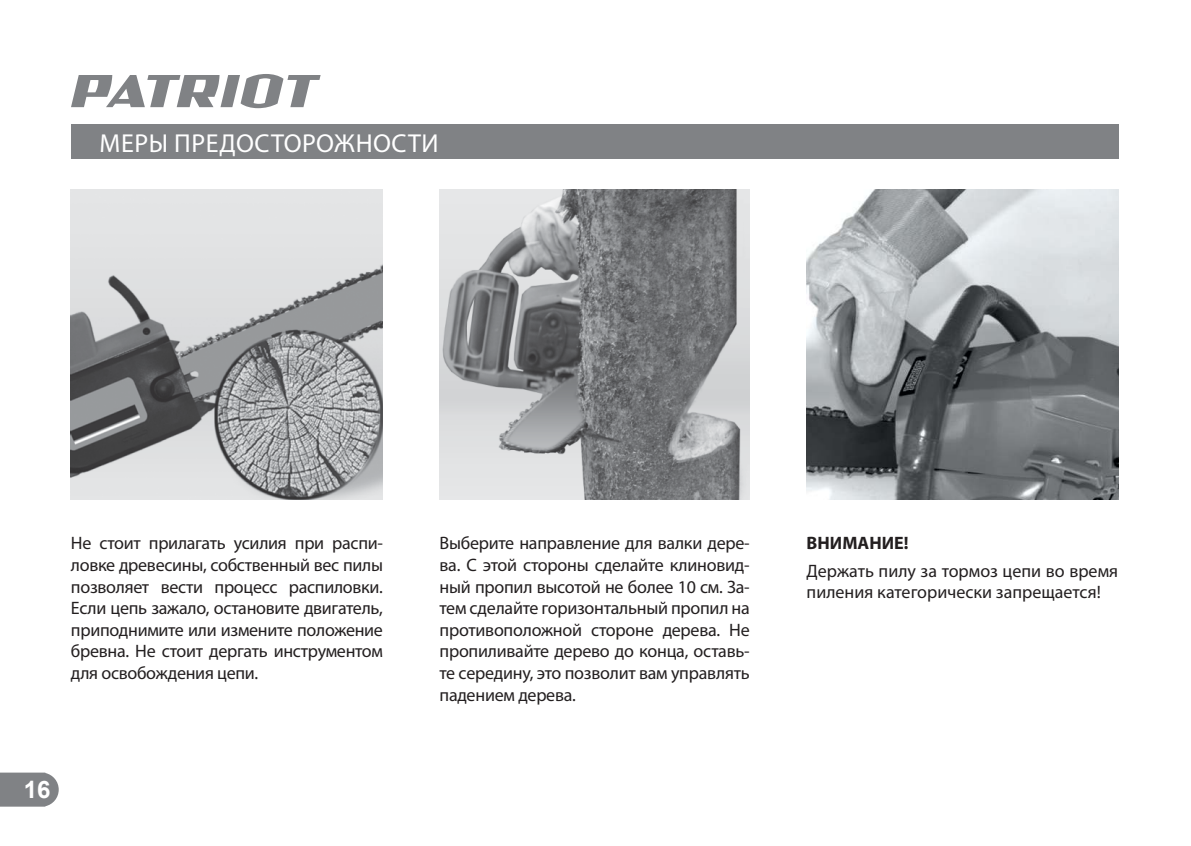
<style>
.page{position:relative;width:1191px;height:846px;background:#fff}
.page>*{position:absolute;margin:0;border:0;box-sizing:border-box;transform-origin:0 0}
.t1{font:26px "Myriad Pro";letter-spacing:.02em;color:#fff}
.t2{font:700 24px "Arial";color:#fff}
.t3{font:18px/21.6px "Myriad Pro";letter-spacing:-.015em;color:#231f20;text-align:justify}
.t4{font:700 18px "Myriad Pro";color:#231f20}
</style>
<div class="page">
<svg style="left:0;top:772px;width:59px;height:34px;background:#8a8b8e"></svg>
<svg style="left:71px;top:74px;width:249px;height:34px"></svg>
<div style="left:71px;top:125px;width:1047px;height:34px;background:#808285"></div>
<img style="left:71px;top:189px;width:312px;height:310px">
<img style="left:439px;top:189px;width:310px;height:310px">
<img style="left:806px;top:189px;width:312px;height:310px">
<h1 class="t1" style="left:100px;top:130px;width:340px">МЕРЫ ПРЕДОСТОРОЖНОСТИ</h1>
<p class="t3" style="left:71px;top:532px;width:313px">He стоит прилагать усилия при распи&shy;ловке древесины, собственный вес пилы позволяет вести процесс распиловки.<br>Если цепь зажало, остановите двигатель, приподнимите или измените положение бревна. Не стоит дергать инструментом для освобождения цепи.</p>
<p class="t3" style="left:439px;top:532px;width:312px">Выберите направление для валки дере&shy;ва. С этой стороны сделайте клиновид&shy;ный пропил высотой не более 10 см. За&shy;тем сделайте горизонтальный пропил на противоположной стороне дерева. Не пропиливайте дерево до конца, оставь&shy;те середину, это позволит вам управлять падением дерева.</p>
<p class="t4" style="left:806px;top:534px;width:103px">ВНИМАНИЕ!</p>
<p class="t3" style="left:806px;top:560px;width:313px">Держать пилу за тормоз цепи во время пиления категорически запрещается!</p>
<h2 class="t2" style="left:24px;top:775px;width:28px">16</h2>
</div>
